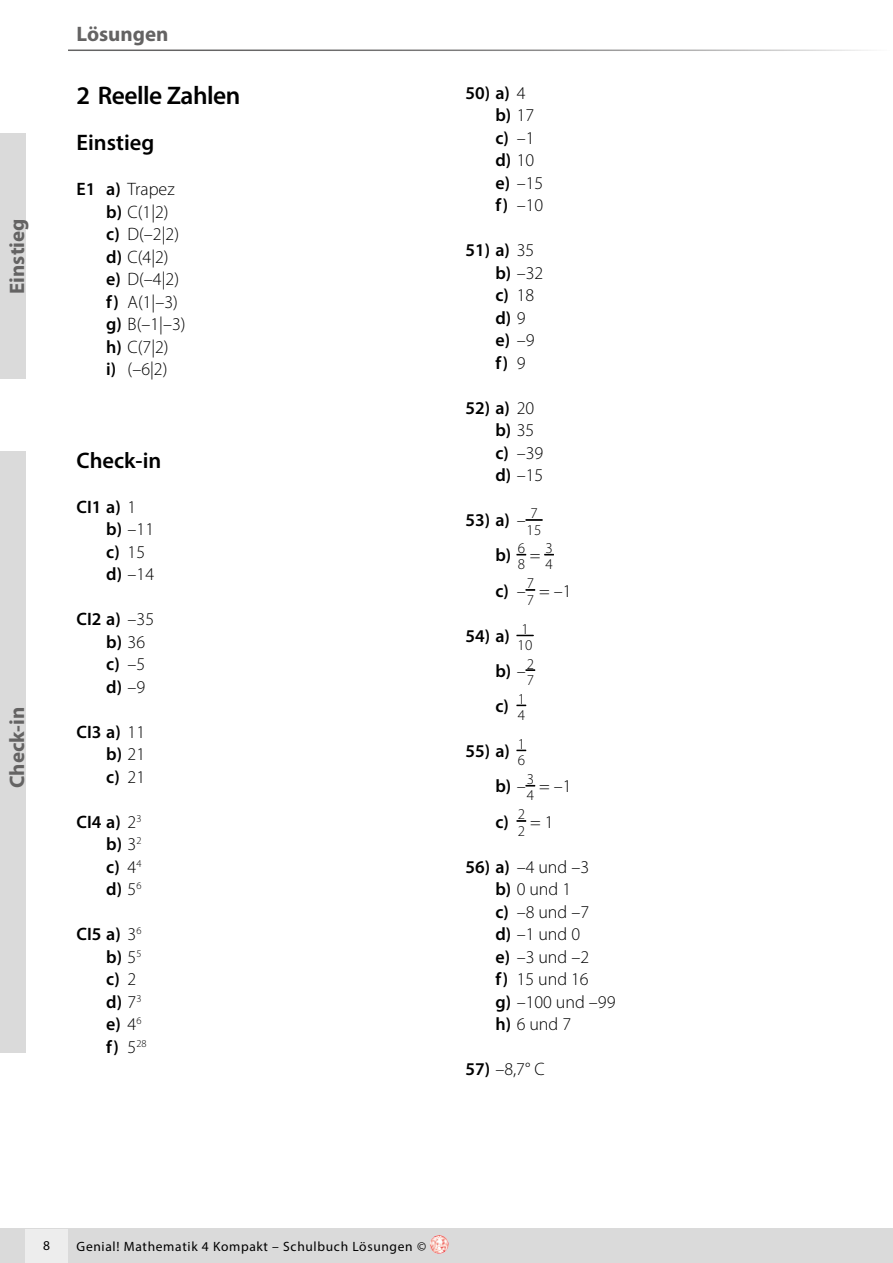
<style>
.page{position:relative;width:893px;height:1263px;background:#fff}
.page>*{position:absolute;margin:0;border:0;box-sizing:border-box;transform-origin:0 0}
.t1{font:600 25.5px "Myriad Pro";letter-spacing:-.02em;color:#000}
.t2{font:600 22.5px "Myriad Pro";color:#000}
.t3{font:700 21px "Myriad Pro";color:#646363}
.t4{font:600 18px/22.5px "Myriad Pro";color:#000}
.t5{font:300 18px/22.5px "Myriad Pro";color:#000}
.t6{font:300 15px/16px "Myriad Pro";color:#000}
.t7{font:13.5px "Myriad Pro";letter-spacing:.05em;color:#000}
.s1{font-weight:600}
.s2{font-weight:300}
</style>
<div class="page">
<hr style="left:68px;top:50px;width:825px;height:1px;background:#646363">
<div style="left:0;top:1229px;width:893px;height:34px;background:#dadada"></div>
<img style="left:430px;top:1235px;width:19px;height:19px;border-radius:9px">
<div style="left:26px;top:1229px;width:42px;height:34px;background:#ededed"></div>
<svg style="left:526px;top:519px;width:17px;height:2px"></svg>
<svg style="left:526px;top:589px;width:9px;height:2px"></svg>
<svg style="left:517px;top:635px;width:17px;height:1px"></svg>
<svg style="left:526px;top:669px;width:9px;height:2px"></svg>
<svg style="left:517px;top:820px;width:9px;height:2px"></svg>
<div style="left:0;top:451px;width:26px;height:602px;background:#dadada"></div>
<div style="left:0;top:133px;width:26px;height:246px;background:#dadada"></div>
<p class="t3" style="left:3px;top:294px;width:77px;rotate:-90deg">Einstieg</p>
<p class="t3" style="left:3px;top:788px;width:83px;rotate:-90deg">Check-in</p>
<p class="t3" style="left:77px;top:21px;width:94px">Lösungen</p>
<h1 class="t1" style="left:77px;top:79px;width:165px">2 Reelle Zahlen</h1>
<p class="t2" style="left:77px;top:128px;width:79px">Einstieg</p>
<p class="t5" style="left:106px;top:178px;width:81px;text-indent:-30px"><span class="s1">E1 a)</span> Trapez <span class="s1">b)</span> C(1|2) <span class="s1">c)</span> D(–2|2) <span class="s1">d)</span> C(4|2) <span class="s1">e)</span> D(–4|2) <span class="s1">f)</span> A(1|–3) <span class="s1">g)</span> B(–1|–3) <span class="s1">h)</span> C(7|2)<br><span class="s1">i)</span> (–6|2)</p>
<p class="t2" style="left:77px;top:446px;width:86px">Check-in</p>
<p class="t4" style="left:106px;top:495px;width:49px;text-indent:-30px">CI1 a) <span class="s2">1 </span>b) <span class="s2">–11 </span>c) <span class="s2">15 </span>d) <span class="s2">–14</span></p>
<p class="t4" style="left:106px;top:607px;width:49px;text-indent:-30px">CI2 a) <span class="s2">–35 </span>b) <span class="s2">36 </span>c) <span class="s2">–5 </span>d) <span class="s2">–9</span></p>
<p class="t4" style="left:106px;top:720px;width:40px;text-align:justify;text-indent:-30px">CI3 a) <span class="s2">11 </span>b) <span class="s2">21 </span>c) <span class="s2">21</span></p>
<p class="t4" style="left:106px;top:810px;width:37px;text-align:justify;text-indent:-30px">CI4 a) <span class="s2">2</span><sup>3 </sup>b) <span class="s2">3</span><sup>2 </sup>c) <span class="s2">4</span><sup>4 </sup>d) <span class="s2">5</span><sup>6</sup></p>
<p class="t4" style="left:106px;top:922px;width:42px;text-indent:-30px">CI5 a) <span class="s2">3</span><sup>6 </sup>b) <span class="s2">5</span><sup>5 </sup>c) <span class="s2">2 </span>d) <span class="s2">7</span><sup>3 </sup>e) <span class="s2">4</span><sup>6 </sup>f) <span class="s2">5</span><sup>28</sup></p>
<p class="t4" style="left:495px;top:81px;width:49px;text-indent:-30px">50) a) <span class="s2">4 </span>b) <span class="s2">17 </span>c) <span class="s2">–1 </span>d) <span class="s2">10 </span>e) <span class="s2">–15 </span>f) <span class="s2">–10</span></p>
<p class="t4" style="left:495px;top:238px;width:49px;text-indent:-30px">51) a) <span class="s2">35 </span>b) <span class="s2">–32 </span>c) <span class="s2">18 </span>d) <span class="s2">9 </span>e) <span class="s2">–9 </span>f) <span class="s2">9</span></p>
<p class="t4" style="left:495px;top:396px;width:49px;text-indent:-30px">52) a) <span class="s2">20 </span>b) <span class="s2">35 </span>c) <span class="s2">–39 </span>d) <span class="s2">–15</span></p>
<p class="t4" style="left:466px;top:508px;width:74px">53) a) <span class="s2">–</span> <sup>7</sup></p>
<p class="t6" style="left:527px;top:521px;width:16px">15</p>
<p class="t4" style="left:495px;top:544px;width:17px">b)</p>
<p class="t6" style="left:518px;top:540px;width:37px">6<br>8 <sup>=</sup> 4</p>
<p class="t6" style="left:545px;top:540px;width:9px">3</p>
<p class="t5" style="left:495px;top:579px;width:78px"><span class="s1">c)</span> –<sub>7</sub> = –1</p>
<p class="t6" style="left:527px;top:575px;width:9px">7</p>
<p class="t4" style="left:466px;top:624px;width:65px">54) a) <sup>1</sup></p>
<p class="t6" style="left:518px;top:637px;width:16px">10</p>
<p class="t4" style="left:495px;top:659px;width:32px">b) <span class="s2">–</span></p>
<p class="t6" style="left:527px;top:655px;width:9px">2<br>7</p>
<p class="t4" style="left:495px;top:694px;width:15px">c)</p>
<p class="t6" style="left:518px;top:691px;width:9px">1<br>4</p>
<p class="t4" style="left:466px;top:739px;width:46px">55) a)</p>
<p class="t6" style="left:518px;top:736px;width:9px">1<br>6</p>
<p class="t5" style="left:495px;top:775px;width:78px"><span class="s1">b)</span> –<sub>4</sub> = –1</p>
<p class="t6" style="left:527px;top:771px;width:9px">3</p>
<p class="t6" style="left:518px;top:806px;width:9px">2</p>
<p class="t5" style="left:518px;top:810px;width:37px"><sub>2</sub> = 1</p>
<p class="t5" style="left:495px;top:855px;width:122px;text-indent:-30px"><span class="s1">56) a)</span> –4 und –3<br><span class="s1">b)</span> 0 und 1<br><span class="s1">c)</span> –8 und –7<br><span class="s1">d)</span> –1 und 0<br><span class="s1">e)</span> –3 und –2<br><span class="s1">f)</span> 15 und 16<br><span class="s1">g)</span> –100 und –99 <span class="s1">h)</span> 6 und 7</p>
<p class="t5" style="left:466px;top:1058px;width:80px"><span class="s1">57)</span> –8,7° C</p>
<p class="t4" style="left:495px;top:810px;width:15px">c)</p>
<p class="t7" style="left:43px;top:1237px;width:8px">8</p>
<p class="t7" style="left:77px;top:1238px;width:351px">Genial! Mathematik 4 Kompakt – Schulbuch Lösungen ©</p>
</div>
